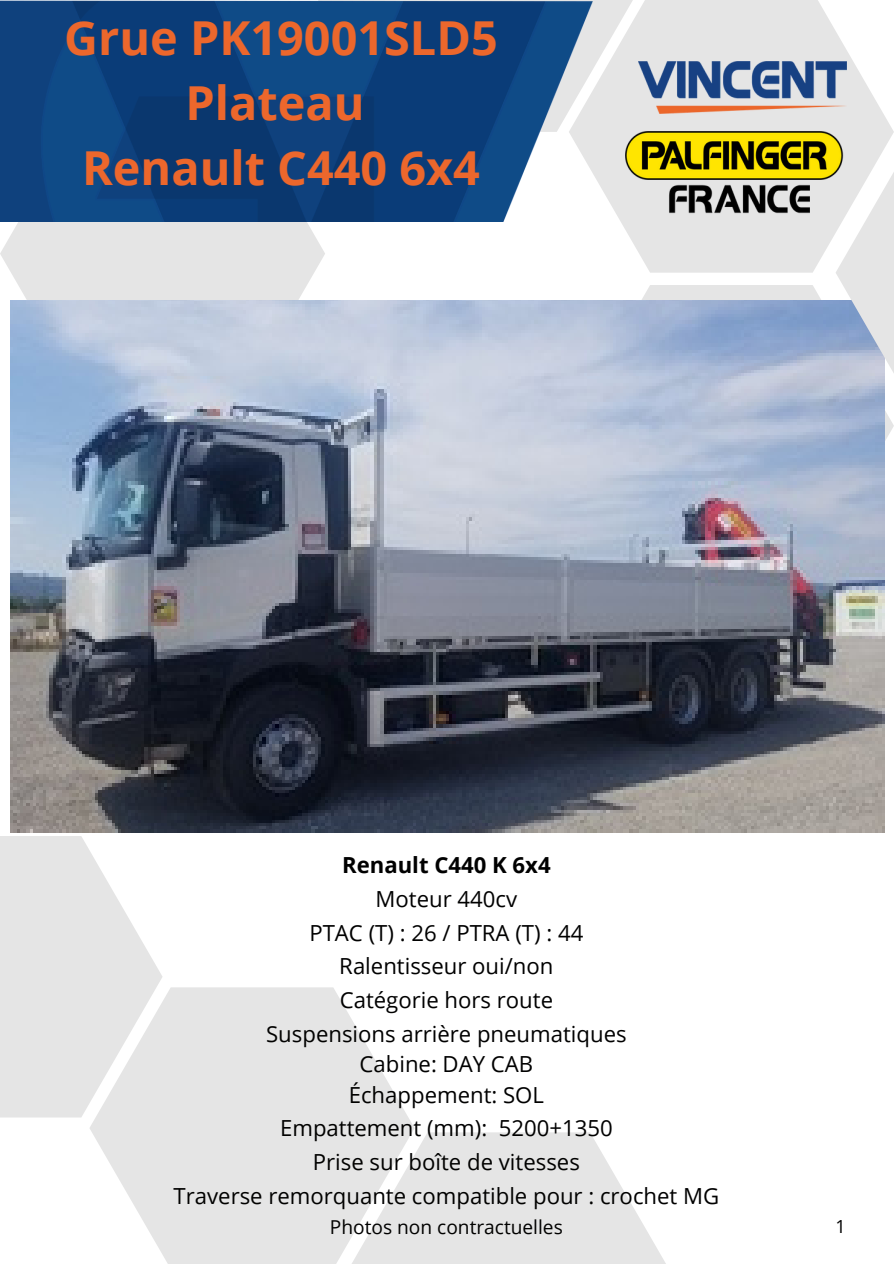
<style>
.page{position:relative;width:894px;height:1264px;background:#fff}
.page>*{position:absolute;margin:0;border:0;box-sizing:border-box;transform-origin:0 0}
.t1{font:700 46.8px/65.2px "Open Sans";color:#ec672c;text-align:center}
.t2{font:22.2px/33.8px "Open Sans";color:#010100;text-align:center}
.t3{font:700 22.2px "Open Sans";color:#000}
.t4{font:19.2px "Open Sans";color:#010100}
.t5{font:18px "Open Sans";color:#010100}
</style>
<div class="page">
<div style="left:0;top:113px;width:325px;height:281px;background:#e5e5e5"></div>
<img style="left:0;top:0;width:568px;height:222px">
<svg style="left:90px;top:987px;width:324px;height:276px;fill:#e5e5e5"></svg>
<svg style="left:0;top:836px;width:162px;height:281px;fill:#e5e5e5"></svg>
<svg style="left:346px;top:1132px;width:319px;height:131px;fill:#e5e5e5"></svg>
<svg style="left:568px;top:0;width:325px;height:273px;fill:#e5e5e5"></svg>
<svg style="left:642px;top:285px;width:251px;height:281px;fill:#e5e5e5"></svg>
<img style="left:10px;top:300px;width:874px;height:533px">
<svg style="left:835px;top:132px;width:58px;height:281px;fill:#e5e5e5"></svg>
<img style="left:638px;top:61px;width:208px;height:52px">
<img style="left:625px;top:132px;width:221px;height:47px">
<img style="left:662px;top:176px;width:146px;height:45px">
<h1 class="t1" style="left:64px;top:4px;width:435px">Grue PK19001SLD5<br>Plateau<br>Renault C440 6x4</h1>
<p class="t3" style="left:342px;top:849px;width:210px">Renault C440 K 6x4</p>
<p class="t2" style="left:266px;top:881px;width:362px">Moteur 440cv<br>PTAC (T) : 26 / PTRA (T) : 44<br>Ralentisseur oui/non<br>Catégorie hors route<br>Suspensions arrière pneumatiques</p>
<p class="t2" style="left:348px;top:1048px;width:197px;line-height:30.5px">Cabine: DAY CAB<br>Échappement: SOL</p>
<p class="t2" style="left:173px;top:1110px;width:547px">Empattement (mm): 5200+1350<br>Prise sur boîte de vitesses<br>Traverse remorquante compatible pour : crochet MG</p>
<p class="t4" style="left:330px;top:1213px;width:234px">Photos non contractuelles</p>
<p class="t5" style="left:835px;top:1213px;width:12px">1</p>
</div>
